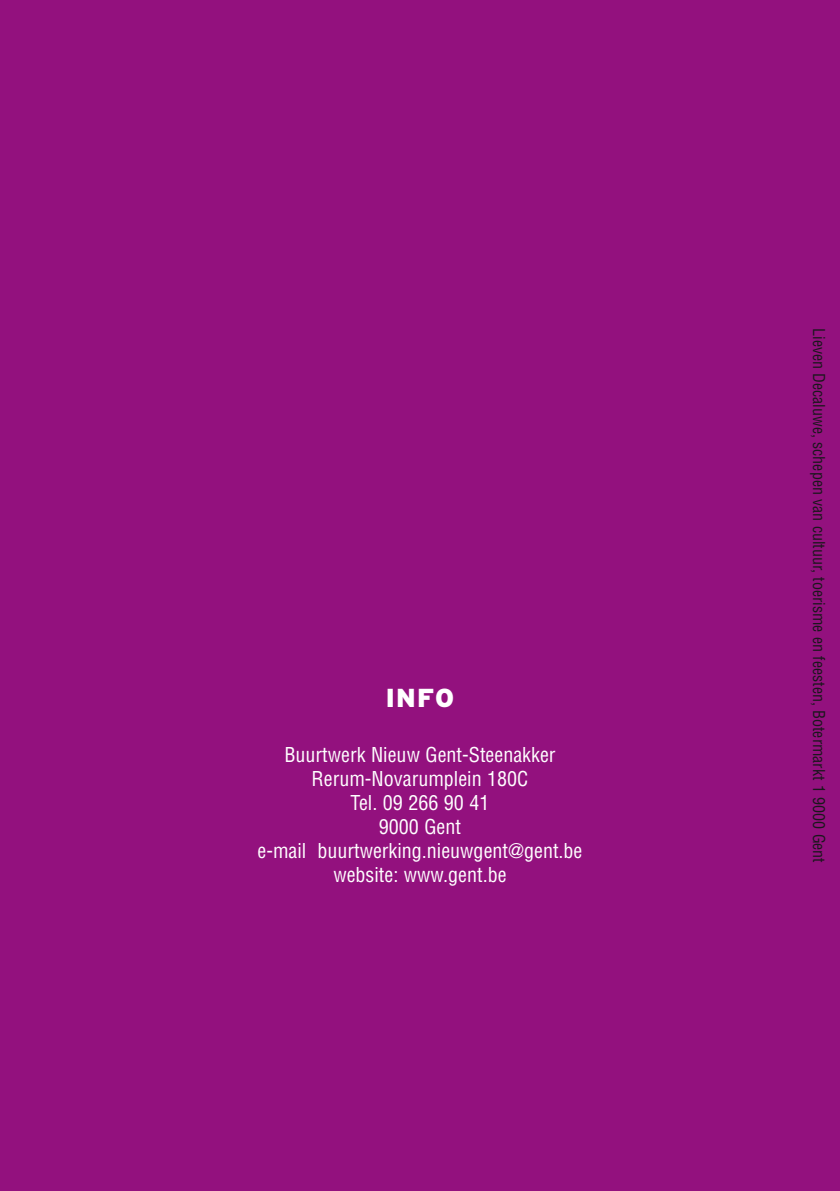
<style>
.page{position:relative;width:840px;height:1191px;background:#fff}
.page>*{position:absolute;margin:0;border:0;box-sizing:border-box;transform-origin:0 0}
.t1{font:900 26px "Interstate";color:#fff}
.t2{font:condensed 20px/24px "Helvetica LT Std";color:#fff;text-align:center}
.t3{font:condensed 16px "Helvetica LT Std";color:#1a171c}
</style>
<div class="page">
<div style="left:0;top:0;width:839px;height:1191px;background:#93117e"></div>
<h1 class="t1" style="left:385px;top:682px;width:70px">INFO</h1>
<p class="t2" style="left:257px;top:743px;width:326px">Buurtwerk Nieuw Gent-Steenakker<br>Rerum-Novarumplein 180C<br>Tel. 09 266 90 41<br>9000 Gent<br>e-mail buurtwerking.nieuwgent@gent.be website: www.gent.be</p>
<p class="t3" style="left:828px;top:328px;width:536px;rotate:90deg">Lieven Decaluwe, schepen van cultuur, toerisme en feesten, Botermarkt 1 9000 Gent</p>
</div>
